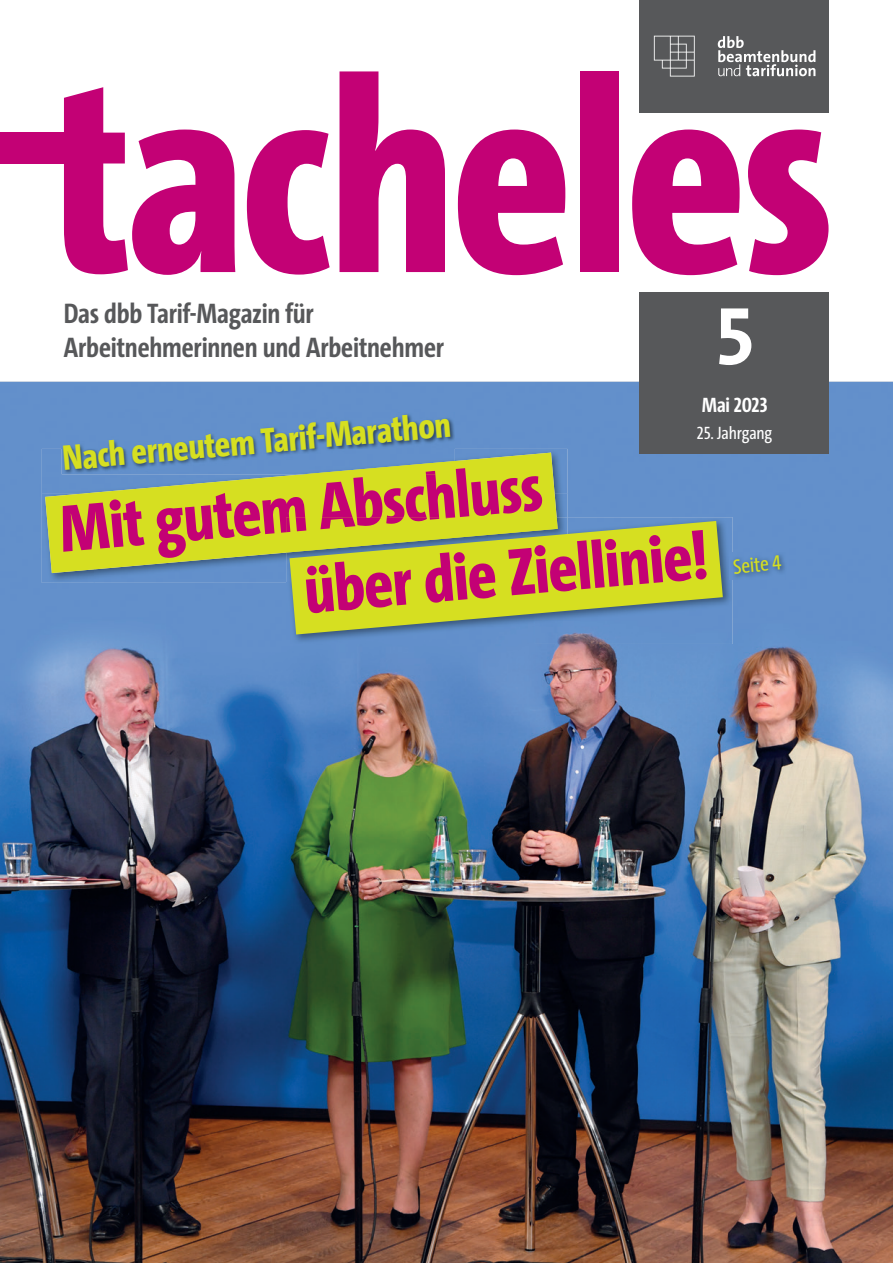
<style>
.page{position:relative;width:893px;height:1263px;background:#fff}
.page>*{position:absolute;margin:0;border:0;box-sizing:border-box;transform-origin:0 0}
.t1{font:800 280.5px "The Sans Cd LF8";letter-spacing:-.015em;color:#c30175}
.t2{font:700 82.5px "The Sans C4 s";color:#fff}
.t3{font:800 67.5px "The Sans Cd LF8";color:#c30175}
.t4{font:800 36px "The Sans Cd LF8";color:#d6df21}
.t5{font:700 28.5px/34.2px "The Sans Cd LF7";letter-spacing:-.005em;color:#57585a}
.t6{font:700 21px "The Sans Cd LF7";letter-spacing:-.01em;color:#fff}
.t7{font:21px "The Sans Cd LF5 Plain";color:#d6df21}
.t8{font:18px "The Sans Cd LF5 Plain";letter-spacing:-.01em;color:#fff}
</style>
<div class="page">
<img style="left:0;top:382px;width:893px;height:881px">
<img style="left:455px;top:449px;width:112px;height:44px">
<img style="left:42px;top:493px;width:52px;height:90px">
<img style="left:558px;top:493px;width:9px;height:24px">
<img style="left:94px;top:573px;width:192px;height:10px">
<svg style="left:45px;top:453px;width:513px;height:120px;background:#c1d03d"></svg>
<img style="left:733px;top:552px;width:54px;height:27px">
<img style="left:62px;top:412px;width:393px;height:62px">
<img style="left:303px;top:461px;width:152px;height:13px">
<img style="left:395px;top:469px;width:60px;height:5px">
<img style="left:534px;top:517px;width:199px;height:127px">
<img style="left:286px;top:583px;width:248px;height:61px">
<img style="left:286px;top:517px;width:259px;height:31px">
<svg style="left:289px;top:521px;width:434px;height:113px;background:#b9c843"></svg>
<div style="left:640px;top:0;width:189px;height:112px;background:#57585a"></div>
<div style="left:0;top:132px;width:63px;height:31px;background:#c30175"></div>
<div style="left:640px;top:292px;width:189px;height:162px;background:#57585a"></div>
<svg style="left:718px;top:36px;width:97px;height:40px"></svg>
<svg style="left:654px;top:36px;width:41px;height:41px"></svg>
<h1 class="t1" style="left:49px;top:-3px;width:786px">tacheles</h1>
<p class="t5" style="left:64px;top:295px;width:382px">Das dbb Tarif-Magazin für<br>Arbeitnehmerinnen und Arbeitnehmer</p>
<h2 class="t2" style="left:716px;top:283px;width:40px">5</h2>
<p class="t6" style="left:702px;top:391px;width:67px">Mai 2023</p>
<p class="t4" style="left:61px;top:435px;width:391px;rotate:-5deg">Nach erneutem Tarif-Marathon</p>
<p class="t8" style="left:697px;top:422px;width:77px">25. Jahrgang</p>
<h3 class="t3" style="left:56px;top:486px;width:486px;rotate:-5deg">Mit gutem Abschluss</h3>
<h3 class="t3" style="left:300px;top:547px;width:406px;rotate:-5deg">über die Ziellinie!</h3>
<p class="t7" style="left:732px;top:553px;width:50px;rotate:-5deg">Seite 4</p>
</div>
